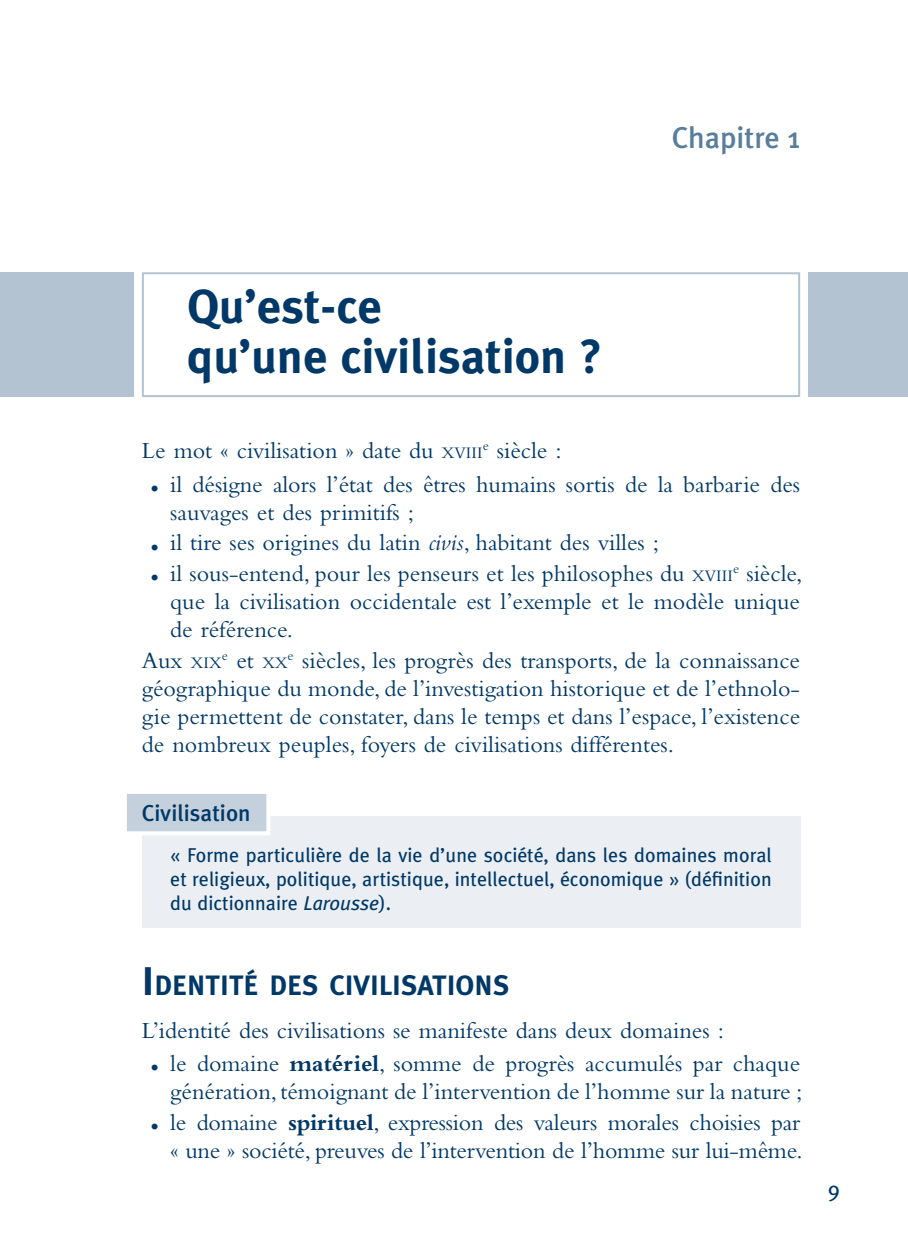
<style>
.page{position:relative;width:908px;height:1248px;background:#fff}
.page>*{position:absolute;margin:0;border:0;box-sizing:border-box;transform-origin:0 0}
.t1{font:700 48px/50px "Meta Plus";color:#003867}
.t2{font:500 30px "Meta Plus";color:#597e9c}
.t3{font:700 28px "Meta Plus";color:#003867}
.t4{font:24px/28px "Bembo";color:#003867;text-align:justify}
.t5{font:500 23px "Meta Plus";color:#003867}
.t6{font:22px "Meta Plus";color:#003867}
.t7{font:20px/24px "Meta Plus";color:#003867;text-align:justify}
.s1{font-size:16.8px}
.s2{font-style:italic}
.s3{font-size:40px}
.s4{font-weight:700}
</style>
<div class="page">
<div style="left:0;top:272px;width:133px;height:125px;background:#b3c3d1"></div>
<div style="left:808px;top:272px;width:99px;height:125px;background:#b3c3d1"></div>
<div style="left:142px;top:272px;width:657px;height:125px;border:2px solid #b3c3d1"></div>
<div style="left:142px;top:816px;width:657px;height:111px;background:#ebeff3"></div>
<div style="left:123px;top:789px;width:147px;height:46px;background:#c4d1dc;border:4px solid #fff"></div>
<p class="t2" style="left:671px;top:120px;width:130px">Chapitre 1</p>
<h1 class="t1" style="left:187px;top:281px;width:416px">Qu’est-ce<br>qu’une civilisation ?</h1>
<p class="t4" style="left:142px;top:436px;width:421px">Le mot « civilisation » date du <span class="s1">xviii</span><sup>e</sup> siècle :</p>
<p class="t4" style="left:170px;top:469px;width:631px;text-indent:-20px">• il désigne alors l’état des êtres humains sortis de la barbarie des sauvages et des primitifs ;</p>
<p class="t4" style="left:150px;top:528px;width:510px">• il tire ses origines du latin <span class="s2">civis</span>, habitant des villes ;</p>
<p class="t4" style="left:170px;top:559px;width:633px;text-indent:-20px">• il sous-entend, pour les penseurs et les philosophes du <span class="s1">xviii</span><sup>e</sup> siècle, que la civilisation occidentale est l’exemple et le modèle unique de référence.</p>
<p class="t4" style="left:142px;top:646px;width:659px">Aux <span class="s1">xix</span><sup>e</sup> et <span class="s1">xx</span><sup>e</sup> siècles, les progrès des transports, de la connaissance géographique du monde, de l’investigation historique et de l’ethnolo&shy;gie permettent de constater, dans le temps et dans l’espace, l’existence de nombreux peuples, foyers de civilisations différentes.</p>
<p class="t5" style="left:142px;top:799px;width:110px">Civilisation</p>
<p class="t7" style="left:170px;top:842px;width:602px">« Forme particulière de la vie d’une société, dans les domaines moral et religieux, politique, artistique, intellectuel, économique » (définition du dictionnaire <span class="s2">Larousse</span>).</p>
<p class="t3" style="left:142px;top:969px;width:369px"><span class="s3">I</span>DENTITÉ DES CIVI LISATIONS</p>
<p class="t4" style="left:142px;top:1015px;width:583px">L’identité des civilisations se manifeste dans deux domaines :</p>
<p class="t4" style="left:150px;top:1049px;width:653px;text-align:right">• le domaine <span class="s4">matériel</span>, somme de progrès accumulés par chaque génération, témoignant de l’intervention de l’homme sur la nature ;</p>
<p class="t4" style="left:150px;top:1108px;width:653px;text-align:right">• le domaine <span class="s4">spirituel</span>, expression des valeurs morales choisies par « une » société, preuves de l’intervention de l’homme sur lui-même.</p>
<p class="t6" style="left:827px;top:1176px;width:13px">9</p>
</div>
